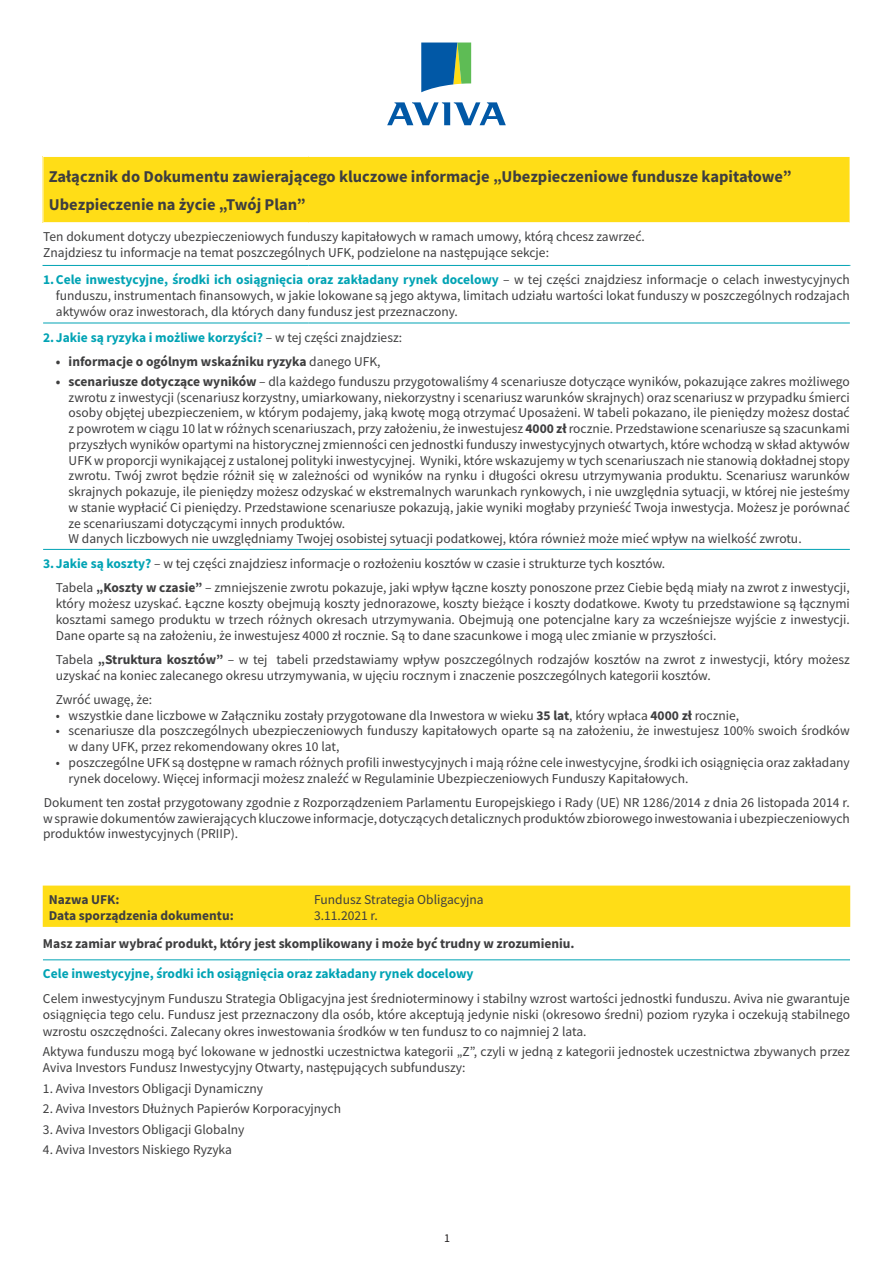
<style>
.page{position:relative;width:893px;height:1263px;background:#fff}
.page>*{position:absolute;margin:0;border:0;box-sizing:border-box;transform-origin:0 0}
.t1{font:700 16.5px "Source Sans Pro";color:#3e3e3f}
.t2{font:13.5px/15.8px "Source Sans Pro";color:#3e3e3f}
.t3{font:700 13.5px "Source Sans Pro";color:#3e3e3f}
.t4{font:700 13.5px "Source Sans Pro";color:#00a3b4}
.t5{font:12px "Source Sans Pro";color:#231f20}
.s1{font-weight:700;color:#00a3b4}
.s2{font-weight:400;color:#3e3e3f}
.s3{font-weight:400}
.s4{font-weight:700}
</style>
<div class="page">
<div style="left:43px;top:156px;width:807px;height:67px;background:#ffdd17"></div>
<hr style="left:43px;top:222px;width:265px;height:1px;background:#fff">
<hr style="left:308px;top:222px;width:542px;height:1px;background:#fff">
<hr style="left:43px;top:156px;width:265px;height:1px;background:#fff">
<hr style="left:43px;top:157px;width:1px;height:66px;background:#fff">
<hr style="left:308px;top:156px;width:542px;height:1px;background:#fff">
<hr style="left:43px;top:265px;width:265px;height:1px;background:#00a3b4">
<hr style="left:308px;top:265px;width:542px;height:1px;background:#00a3b4">
<hr style="left:43px;top:323px;width:265px;height:1px;background:#00a3b4">
<hr style="left:308px;top:323px;width:542px;height:1px;background:#00a3b4">
<hr style="left:43px;top:549px;width:265px;height:1px;background:#00a3b4">
<hr style="left:308px;top:549px;width:542px;height:1px;background:#00a3b4">
<svg style="left:421px;top:43px;width:50px;height:49px;background:#438998"></svg>
<svg style="left:387px;top:102px;width:119px;height:23px"></svg>
<div style="left:43px;top:885px;width:807px;height:42px;background:#ffdd17"></div>
<hr style="left:43px;top:959px;width:265px;height:1px;background:#00a3b4">
<hr style="left:308px;top:959px;width:542px;height:1px;background:#00a3b4">
<p class="t1" style="left:49px;top:165px;width:744px">Załącznik do Dokumentu zawierającego kluczowe informacje „Ubezpieczeniowe fundusze kapitałowe”</p>
<p class="t1" style="left:49px;top:193px;width:258px">Ubezpieczenie na życie „Twój Plan”</p>
<p class="t2" style="left:43px;top:229px;width:603px">Ten dokument dotyczy ubezpieczeniowych funduszy kapitałowych w ramach umowy, którą chcesz zawrzeć.<br>Znajdziesz tu informacje na temat poszczególnych UFK, podzielone na następujące sekcje:</p>
<p class="t2" style="left:56px;top:272px;width:795px;text-align:justify;text-indent:-13px"><span class="s1">1.Cele inwestycyjne, środki ich osiągnięcia oraz zakładany rynek docelowy</span> – w tej części znajdziesz informacje o celach inwestycyjnych funduszu, instrumentach finansowych, w jakie lokowane są jego aktywa, limitach udziału wartości lokat funduszy w poszczególnych rodzajach aktywów oraz inwestorach, dla których dany fundusz jest przeznaczony.</p>
<p class="t4" style="left:43px;top:328px;width:360px">2.Jakie są ryzyka i możliwe korzyści? <span class="s2">– w tej części znajdziesz:</span></p>
<p class="t3" style="left:56px;top:352px;width:326px">• informacje o ogólnym wskaźniku ryzyka <span class="s3">danego UFK,</span></p>
<p class="t2" style="left:69px;top:373px;width:783px;text-align:justify;text-indent:-13px"><span class="s4">• scenariusze dotyczące wyników</span> – dla każdego funduszu przygotowaliśmy 4 scenariusze dotyczące wyników, pokazujące zakres możliwego zwrotu z inwestycji (scenariusz korzystny, umiarkowany, niekorzystny i scenariusz warunków skrajnych) oraz scenariusz w przypadku śmierci osoby objętej ubezpieczeniem, w którym podajemy, jaką kwotę mogą otrzymać Uposażeni. W tabeli pokazano, ile pieniędzy możesz dostać z powrotem w ciągu 10 lat w różnych scenariuszach, przy założeniu, że inwestujesz <span class="s4">4000 zł</span> rocznie. Przedstawione scenariusze są szacunkami przyszłych wyników opartymi na historycznej zmienności cen jednostki funduszy inwestycyjnych otwartych, które wchodzą w skład aktywów UFK w proporcji wynikającej z ustalonej polityki inwestycyjnej. Wyniki, które wskazujemy w tych scenariuszach nie stanowią dokładnej stopy zwrotu. Twój zwrot będzie różnił się w zależności od wyników na rynku i długości okresu utrzymywania produktu. Scenariusz warunków skrajnych pokazuje, ile pieniędzy możesz odzyskać w ekstremalnych warunkach rynkowych, i nie uwzględnia sytuacji, w której nie jesteśmy w stanie wypłacić Ci pieniędzy. Przedstawione scenariusze pokazują, jakie wyniki mogłaby przynieść Twoja inwestycja. Możesz je porównać ze scenariuszami dotyczącymi innych produktów.</p>
<p class="t2" style="left:69px;top:531px;width:734px">W danych liczbowych nie uwzględniamy Twojej osobistej sytuacji podatkowej, która również może mieć wpływ na wielkość zwrotu.</p>
<p class="t2" style="left:43px;top:556px;width:624px"><span class="s1">3.Jakie są koszty?</span> – w tej części znajdziesz informacje o rozłożeniu kosztów w czasie i strukturze tych kosztów.</p>
<p class="t2" style="left:56px;top:580px;width:795px;text-align:justify">Tabela <span class="s4">„Koszty w czasie”</span> – zmniejszenie zwrotu pokazuje, jaki wpływ łączne koszty ponoszone przez Ciebie będą miały na zwrot z inwestycji, który możesz uzyskać. Łączne koszty obejmują koszty jednorazowe, koszty bieżące i koszty dodatkowe. Kwoty tu przedstawione są łącznymi kosztami samego produktu w trzech różnych okresach utrzymywania. Obejmują one potencjalne kary za wcześniejsze wyjście z inwestycji.<br>Dane oparte są na założeniu, że inwestujesz 4000 zł rocznie. Są to dane szacunkowe i mogą ulec zmianie w przyszłości.</p>
<p class="t2" style="left:56px;top:651px;width:795px">Tabela <span class="s4">„Struktura kosztów”</span> – w tej tabeli przedstawiamy wpływ poszczególnych rodzajów kosztów na zwrot z inwestycji, który możesz uzyskać na koniec zalecanego okresu utrzymywania, w ujęciu rocznym i znaczenie poszczególnych kategorii kosztów.</p>
<p class="t2" style="left:56px;top:691px;width:98px">Zwróć uwagę, że:</p>
<p class="t2" style="left:56px;top:707px;width:685px">• wszystkie dane liczbowe w Załączniku zostały przygotowane dla Inwestora w wieku <span class="s4">35 lat</span>, który wpłaca <span class="s4">4000 zł</span> rocznie,</p>
<p class="t2" style="left:69px;top:723px;width:783px;text-indent:-13px">• scenariusze dla poszczególnych ubezpieczeniowych funduszy kapitałowych oparte są na założeniu, że inwestujesz 100% swoich środków w dany UFK, przez rekomendowany okres 10 lat,</p>
<p class="t2" style="left:69px;top:754px;width:783px;text-indent:-13px">• poszczególne UFK są dostępne w ramach różnych profili inwestycyjnych i mają różne cele inwestycyjne, środki ich osiągnięcia oraz zakładany rynek docelowy. Więcej informacji możesz znaleźć w Regulaminie Ubezpieczeniowych Funduszy Kapitałowych.</p>
<p class="t2" style="left:43px;top:794px;width:808px;text-align:justify">Dokument ten został przygotowany zgodnie z Rozporządzeniem Parlamentu Europejskiego i Rady (UE) NR 1286/2014 z dnia 26 listopada 2014 r. w sprawie dokumentów zawierających kluczowe informacje, dotyczących detalicznych produktów zbiorowego inwestowania i ubezpieczeniowych produktów inwestycyjnych (PRIIP).</p>
<p class="t2" style="left:314px;top:892px;width:171px">Fundusz Strategia Obligacyjna</p>
<p class="t2" style="left:314px;top:908px;width:65px">3.11.2021 r.</p>
<p class="t3" style="left:43px;top:935px;width:533px">Masz zamiar wybrać produkt, który jest skomplikowany i może być trudny w zrozumieniu.</p>
<p class="t4" style="left:43px;top:965px;width:432px">Cele inwestycyjne, środki ich osiągnięcia oraz zakładany rynek docelowy</p>
<p class="t2" style="left:43px;top:990px;width:808px;line-height:16.2px;text-align:justify">Celem inwestycyjnym Funduszu Strategia Obligacyjna jest średnioterminowy i stabilny wzrost wartości jednostki funduszu. Aviva nie gwarantuje osiągnięcia tego celu. Fundusz jest przeznaczony dla osób, które akceptują jedynie niski (okresowo średni) poziom ryzyka i oczekują stabilnego wzrostu oszczędności. Zalecany okres inwestowania środków w ten fundusz to co najmniej 2 lata.</p>
<p class="t2" style="left:43px;top:1043px;width:809px;line-height:16.2px">Aktywa funduszu mogą być lokowane w jednostki uczestnictwa kategorii „Z”, czyli w jedną z kategorii jednostek uczestnictwa zbywanych przez<br>Aviva Investors Fundusz Inwestycyjny Otwarty, następujących subfunduszy:</p>
<p class="t2" style="left:43px;top:1080px;width:222px">1. Aviva Investors Obligacji Dynamiczny</p>
<p class="t2" style="left:43px;top:1101px;width:300px">2. Aviva Investors Dłużnych Papierów Korporacyjnych</p>
<p class="t2" style="left:43px;top:1121px;width:203px">3. Aviva Investors Obligacji Globalny</p>
<p class="t2" style="left:43px;top:1141px;width:191px">4. Aviva Investors Niskiego Ryzyka</p>
<p class="t3" style="left:49px;top:890px;width:72px">Nazwa UFK:</p>
<p class="t3" style="left:49px;top:907px;width:187px">Data sporządzenia dokumentu:</p>
<p class="t5" style="left:444px;top:1230px;width:7px">1</p>
</div>
